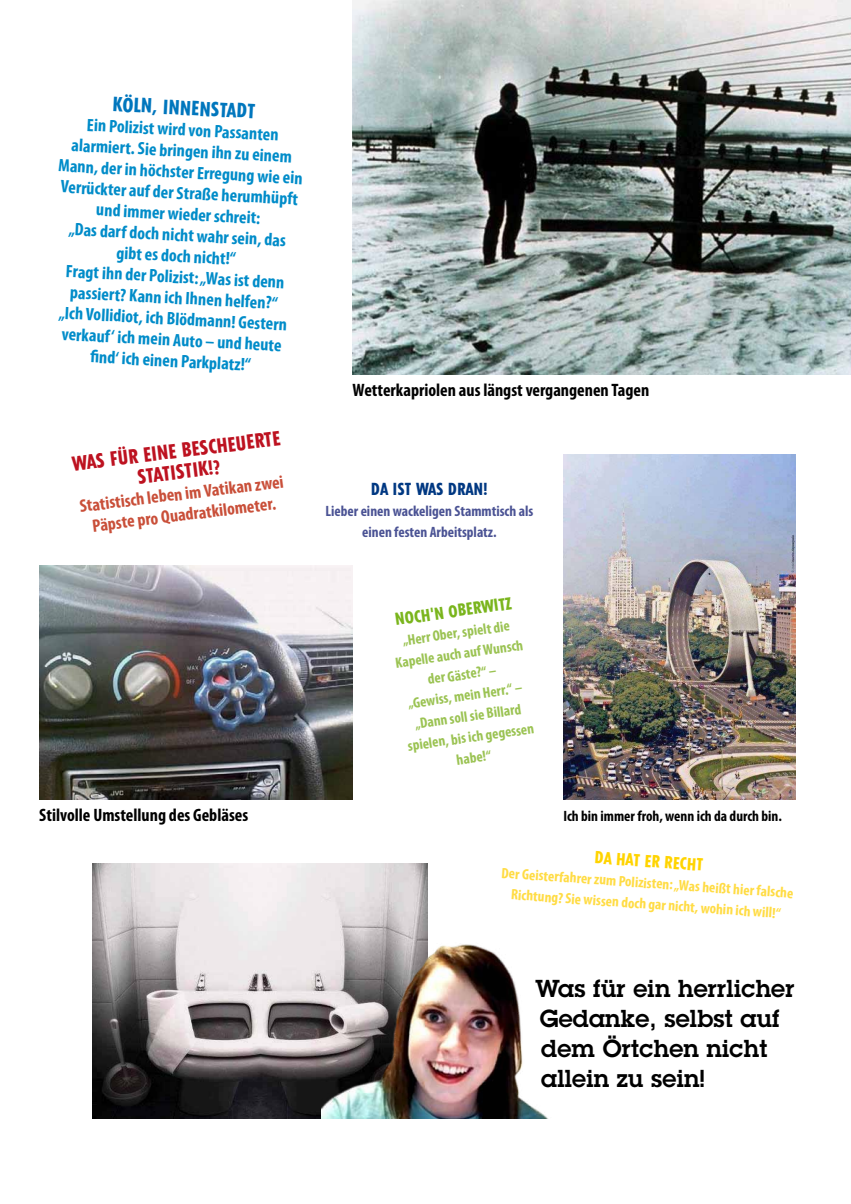
<style>
.page{position:relative;width:851px;height:1204px;background:#fff}
.page>*{position:absolute;margin:0;border:0;box-sizing:border-box;transform-origin:0 0}
.t1{font:600 24px/30px "Lubalin Graph Std";letter-spacing:.01em;color:#000}
.t2{font:800 condensed 19.5px/21px "Tempo Std";color:#bd1220;text-align:center}
.t3{font:800 condensed 19.5px "Tempo Std";color:#0076bd}
.t4{font:700 condensed 18px/21px "Myriad Pro";color:#008cc9;text-align:center}
.t5{font:700 condensed 18px "Myriad Pro";color:#000}
.t6{font:700 condensed 18px/21px "Myriad Pro";color:#c94f39;text-align:center}
.t7{font:800 condensed 16.5px "Tempo Std";color:#7ab51d}
.t8{font:800 condensed 16.5px "Tempo Std";letter-spacing:.03em;color:#003882}
.t9{font:800 condensed 16.5px "Tempo Std";color:#ffd400}
.t10{font:700 condensed 15px/21px "Myriad Pro";color:#9bc353;text-align:center}
.t11{font:700 condensed 15px/21px "Myriad Pro";color:#ffdc44;text-align:center}
.t12{font:700 condensed 15px/21px "Myriad Pro";color:#4b5394;text-align:center}
.t13{font:700 condensed 15px "Myriad Pro";color:#000}
</style>
<div class="page">
<img style="left:352px;top:0;width:498px;height:374px">
<img style="left:563px;top:454px;width:232px;height:345px">
<img style="left:39px;top:566px;width:313px;height:233px">
<img style="left:92px;top:863px;width:335px;height:255px">
<img style="left:321px;top:931px;width:227px;height:187px">
<p class="t3" style="left:113px;top:92px;width:144px;rotate:3deg">KÖLN, INNENSTADT</p>
<p class="t4" style="left:61px;top:112px;width:246px;rotate:3deg">Ein Polizist wird von Passanten alarmiert. Sie bringen ihn zu einem<br>Mann, der in höchster Erregung wie ein<br>Verrückter auf der Straße herumhüpft und immer wieder schreit:<br>„Das darf doch nicht wahr sein, das gibt es doch nicht!“<br>Fragt ihn der Polizist: „Was ist denn passiert? Kann ich Ihnen helfen?“<br>„Ich Vollidiot, ich Blödmann! Gestern verkauf‘ ich mein Auto – und heute<br>fi nd‘ ich einen Parkplatz!“</p>
<p class="t2" style="left:71px;top:453px;width:210px;rotate:-7deg">WAS FÜR EINE BESCHEUERTE<br>STATISTIK!?</p>
<p class="t6" style="left:78px;top:495px;width:207px;rotate:-7deg">Statistisch leben im Vatikan zwei<br>Päpste pro Quadratkilometer.</p>
<p class="t5" style="left:352px;top:378px;width:298px">Wetterkapriolen aus längst vergangenen Tagen</p>
<p class="t8" style="left:371px;top:478px;width:118px">DA IST WAS DRAN!</p>
<p class="t12" style="left:325px;top:500px;width:209px">Lieber einen wackeligen Stammtisch als einen festen Arbeitsplatz.</p>
<p class="t7" style="left:394px;top:609px;width:118px;rotate:-8deg">NOCH'N OBERW ITZ</p>
<p class="t10" style="left:391px;top:631px;width:130px;rotate:-8deg">„Herr Ober, spielt die<br>Kapelle auch auf Wunsch der Gäste?“ –<br>„Gewiss, mein Herr.“ – „Dann soll sie Billard spielen, bis ich gegessen habe!“</p>
<p class="t5" style="left:39px;top:803px;width:210px">Stilvolle Umstellung des Gebläses</p>
<p class="t13" style="left:563px;top:806px;width:220px">Ich bin immer froh, wenn ich da durch bin.</p>
<p class="t9" style="left:595px;top:846px;width:110px;rotate:4deg">DA HAT ER RECHT</p>
<p class="t11" style="left:502px;top:861px;width:294px;rotate:4deg">Der Geisterfahrer zum Polizisten: „Was heißt hier falsche<br>Richtung? Sie wissen doch gar nicht, wohin ich will!“</p>
<h1 class="t1" style="left:535px;top:973px;width:261px">Was für ein herrlicher<br>Gedanke, selbst auf dem Örtchen nicht allein zu sein!</h1>
</div>
